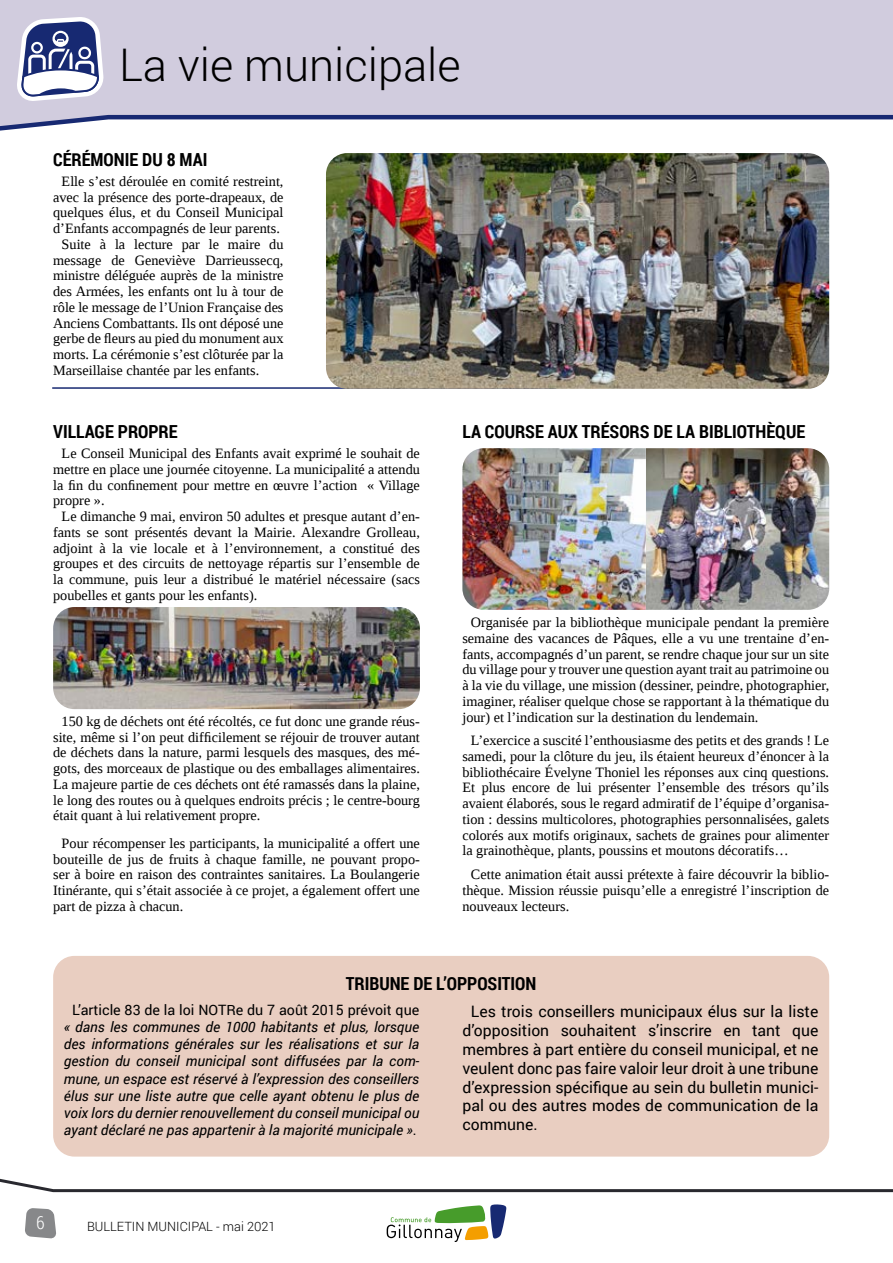
<style>
.page{position:relative;width:893px;height:1263px;background:#fff}
.page>*{position:absolute;margin:0;border:0;box-sizing:border-box;transform-origin:0 0}
.t1{font:300 45px "Roboto";color:#000}
.t2{font:700 18px "Roboto Condensed";color:#000}
.t3{font:300 18px "Roboto Condensed";color:#fff}
.t4{font:15.75px/18.9px "Roboto";color:#000;text-align:justify}
.t5{font:14.25px/15.8px "Liberation Serif";color:#000;text-align:justify}
.t6{font:italic 14.25px/17.1px "Roboto";color:#000;text-align:justify}
.t7{font:14.25px "Roboto";color:#000}
.t8{font:300 12.75px "Roboto";color:#000}
.s1{font-style:normal}
</style>
<div class="page">
<hr style="left:52px;top:387px;width:504px;height:2px;background:#172972">
<svg style="left:387px;top:1204px;width:119px;height:38px"></svg>
<svg style="left:25px;top:1208px;width:31px;height:30px"></svg>
<svg style="left:0;top:1178px;width:893px;height:15px"></svg>
<div style="left:0;top:0;width:893px;height:113px;background:#d1ccde"></div>
<svg style="left:0;top:113px;width:893px;height:18px"></svg>
<svg style="left:18px;top:17px;width:85px;height:84px"></svg>
<img style="left:326px;top:153px;width:503px;height:236px">
<img style="left:53px;top:607px;width:367px;height:102px">
<img style="left:462px;top:448px;width:367px;height:162px">
<div style="left:53px;top:956px;width:776px;height:200px;background:#e9cec1;border-radius:21px"></div>
<h1 class="t1" style="left:119px;top:34px;width:343px">La vie municipale</h1>
<p class="t2" style="left:53px;top:147px;width:156px">CÉRÉMONIE DU 8 MAI</p>
<p class="t5" style="left:62px;top:173px;width:223px">Elle s’est déroulée en comité restreint,</p>
<p class="t5" style="left:53px;top:189px;width:232px">avec la présence des porte-drapeaux, de</p>
<p class="t5" style="left:53px;top:205px;width:232px">quelques élus, et du Conseil Municipal</p>
<p class="t5" style="left:53px;top:220px;width:228px">d’Enfants accompagnés de leur parents.</p>
<p class="t5" style="left:62px;top:236px;width:223px">Suite à la lecture par le maire du</p>
<p class="t5" style="left:53px;top:252px;width:232px">message de Geneviève Darrieussecq,</p>
<p class="t5" style="left:53px;top:268px;width:232px">ministre déléguée auprès de la ministre</p>
<p class="t5" style="left:53px;top:283px;width:232px">des Armées, les enfants ont lu à tour de</p>
<p class="t5" style="left:53px;top:299px;width:232px">rôle le message de l’Union Française des</p>
<p class="t5" style="left:53px;top:315px;width:232px">Anciens Combattants. Ils ont déposé une</p>
<p class="t5" style="left:53px;top:331px;width:232px">gerbe de fleurs au pied du monument aux</p>
<p class="t5" style="left:53px;top:346px;width:232px">morts. La cérémonie s’est clôturée par la</p>
<p class="t5" style="left:53px;top:362px;width:208px">Marseillaise chantée par les enfants.</p>
<p class="t2" style="left:53px;top:419px;width:126px">VILLAGE PROPRE</p>
<p class="t5" style="left:62px;top:445px;width:360px">Le Conseil Municipal des Enfants avait exprimé le souhait de</p>
<p class="t5" style="left:53px;top:461px;width:368px">mettre en place une journée citoyenne. La municipalité a attendu</p>
<p class="t5" style="left:53px;top:477px;width:368px">la fin du confinement pour mettre en œuvre l’action « Village</p>
<p class="t5" style="left:53px;top:493px;width:53px">propre ».</p>
<p class="t5" style="left:62px;top:508px;width:360px">Le dimanche 9 mai, environ 50 adultes et presque autant d’en-</p>
<p class="t5" style="left:53px;top:524px;width:368px">fants se sont présentés devant la Mairie. Alexandre Grolleau,</p>
<p class="t5" style="left:53px;top:540px;width:368px">adjoint à la vie locale et à l’environnement, a constitué des</p>
<p class="t5" style="left:53px;top:556px;width:368px">groupes et des circuits de nettoyage répartis sur l’ensemble de</p>
<p class="t5" style="left:53px;top:571px;width:368px">la commune, puis leur a distribué le matériel nécessaire (sacs</p>
<p class="t5" style="left:53px;top:587px;width:206px">poubelles et gants pour les enfants).</p>
<p class="t5" style="left:53px;top:713px;width:368px;text-indent:9px">150 kg de déchets ont été récoltés, ce fut donc une grande réus&shy;site, même si l’on peut difficilement se réjouir de trouver autant de déchets dans la nature, parmi lesquels des masques, des mé&shy;gots, des morceaux de plastique ou des emballages alimentaires.<br>La majeure partie de ces déchets ont été ramassés dans la plaine, le long des routes ou à quelques endroits précis ; le centre-bourg était quant à lui relativement propre.</p>
<p class="t5" style="left:53px;top:835px;width:368px;text-indent:9px">Pour récompenser les participants, la municipalité a offert une bouteille de jus de fruits à chaque famille, ne pouvant propo&shy;ser à boire en raison des contraintes sanitaires. La Boulangerie Itinérante, qui s’était associée à ce projet, a également offert une part de pizza à chacun.</p>
<p class="t2" style="left:462px;top:419px;width:344px">LA COURSE AUX TRÉSORS DE LA BIBLIOTHÈQUE</p>
<p class="t5" style="left:462px;top:614px;width:368px;text-indent:9px">Organisée par la bibliothèque municipale pendant la première semaine des vacances de Pâques, elle a vu une trentaine d’en&shy;fants, accompagnés d’un parent, se rendre chaque jour sur un site du village pour y trouver une question ayant trait au patrimoine ou à la vie du village, une mission (dessiner, peindre, photographier, imaginer, réaliser quelque chose se rapportant à la thématique du jour) et l’indication sur la destination du lendemain.</p>
<p class="t5" style="left:462px;top:732px;width:368px;text-indent:9px">L’exercice a suscité l’enthousiasme des petits et des grands ! Le samedi, pour la clôture du jeu, ils étaient heureux d’énoncer à la bibliothécaire Évelyne Thoniel les réponses aux cinq questions.<br>Et plus encore de lui présenter l’ensemble des trésors qu’ils avaient élaborés, sous le regard admiratif de l’équipe d’organisa&shy;tion : dessins multicolores, photographies personnalisées, galets colorés aux motifs originaux, sachets de graines pour alimenter la grainothèque, plants, poussins et moutons décoratifs…</p>
<p class="t5" style="left:462px;top:866px;width:368px;text-indent:9px">Cette animation était aussi prétexte à faire découvrir la biblio&shy;thèque. Mission réussie puisqu’elle a enregistré l’inscription de nouveaux lecteurs.</p>
<p class="t2" style="left:346px;top:971px;width:192px">TRIBUNE DE L’OPPOSITION</p>
<p class="t7" style="left:72px;top:1000px;width:348px">L’article 83 de la loi NOTRe du 7 août 2015 prévoit que</p>
<p class="t6" style="left:64px;top:1018px;width:357px">« dans les communes de 1000 habitants et plus, lorsque des informations générales sur les réalisations et sur la gestion du conseil municipal sont diffusées par la com&shy;mune, un espace est réservé à l’expression des conseillers élus sur une liste autre que celle ayant obtenu le plus de voix lors du dernier renouvellement du conseil municipal ou ayant déclaré ne pas appartenir à la majorité municipale »<span class="s1">.</span></p>
<p class="t4" style="left:462px;top:1001px;width:357px;text-indent:9px">Les trois conseillers municipaux élus sur la liste d’opposition souhaitent s’inscrire en tant que membres à part entière du conseil municipal, et ne veulent donc pas faire valoir leur droit à une tribune d’expression spécifique au sein du bulletin munici&shy;pal ou des autres modes de communication de la commune.</p>
<p class="t3" style="left:36px;top:1210px;width:10px">6</p>
<p class="t8" style="left:87px;top:1218px;width:190px">BULLETIN MUNICIPAL - mai 2021</p>
</div>
